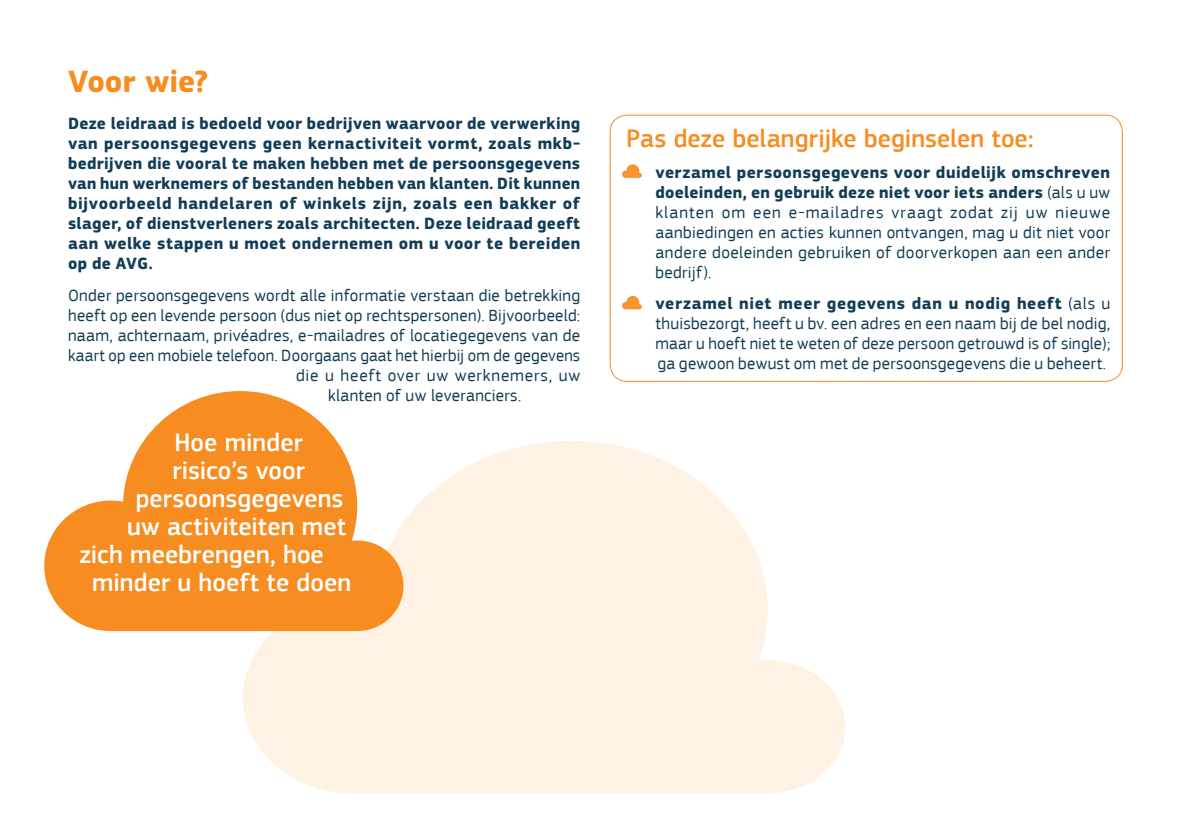
<style>
.page{position:relative;width:1191px;height:840px;background:#fff}
.page>*{position:absolute;margin:0;border:0;box-sizing:border-box;transform-origin:0 0}
.t1{font:700 32px "EC Square Sans Pro";color:#f78c20}
.t2{font:500 26px "EC Square Sans Pro";letter-spacing:.005em;color:#fff}
.t3{font:500 26px "EC Square Sans Pro";color:#f78c20}
.t4{font:17px/20px "EC Square Sans Pro";letter-spacing:.015em;color:#123d57;text-align:justify}
.t5{font:700 17px/20px "EC Square Sans Pro";letter-spacing:.03em;color:#123d57;text-align:justify}
.t6{font:17px "EC Square Sans Pro";letter-spacing:.045em;color:#123d57}
.s1{font-weight:700}
</style>
<div class="page">
<svg style="left:243px;top:441px;width:602px;height:352px;fill:#fff1e4"></svg>
<svg style="left:44px;top:391px;width:359px;height:239px;fill:#f78c20"></svg>
<svg style="left:622px;top:164px;width:20px;height:14px"></svg>
<svg style="left:622px;top:296px;width:20px;height:13px"></svg>
<div style="left:609px;top:115px;width:514px;height:266px;border:1px solid #f78c20;border-radius:17px"></div>
<h1 class="t1" style="left:68px;top:62px;width:142px">Voor wie?</h1>
<p class="t5" style="left:68px;top:114px;width:514px">Deze leidraad is bedoeld voor bedrijven waarvoor de verwerking van persoonsgegevens geen kernactiviteit vormt, zoals mkb&shy;bedrijven die vooral te maken hebben met de persoonsgegevens van hun werknemers of bestanden hebben van klanten. Dit kunnen bijvoorbeeld handelaren of winkels zijn, zoals een bakker of slager, of dienstverleners zoals architecten. Deze leidraad geeft aan welke stappen u moet ondernemen om u voor te bereiden op de AVG.</p>
<p class="t4" style="left:68px;top:285px;width:514px">Onder persoonsgegevens wordt alle informatie verstaan die betrekking</p>
<p class="t4" style="left:68px;top:305px;width:513px">heeft op een levende persoon (dus niet op rechtspersonen). Bijvoorbeeld:</p>
<p class="t4" style="left:68px;top:325px;width:514px">naam, achternaam, privéadres, e-mailadres of locatiegegevens van de</p>
<p class="t4" style="left:68px;top:345px;width:513px">kaart op een mobiele telefoon. Doorgaans gaat het hierbij om de gegevens</p>
<p class="t6" style="left:296px;top:365px;width:286px">die u heeft over uw werknemers, uw</p>
<p class="t4" style="left:328px;top:385px;width:195px">klanten of uw leveranciers.</p>
<h2 class="t2" style="left:174px;top:427px;width:130px">Hoe minder</h2>
<h2 class="t2" style="left:172px;top:455px;width:134px">risico’s voor</h2>
<h2 class="t2" style="left:136px;top:483px;width:209px">persoonsgegevens</h2>
<h2 class="t2" style="left:127px;top:511px;width:220px">uw activiteiten met</h2>
<h2 class="t2" style="left:79px;top:539px;width:246px">zich meebrengen, hoe</h2>
<h2 class="t2" style="left:92px;top:567px;width:260px">minder u hoeft te doen</h2>
<h2 class="t3" style="left:626px;top:123px;width:409px">Pas deze belangrijke beginselen toe:</h2>
<p class="t4" style="left:655px;top:162px;width:456px"><span class="s1">verzamel persoonsgegevens voor duidelijk omschreven doeleinden, en gebruik deze niet voor iets anders</span> (als u uw klanten om een e-mailadres vraagt zodat zij uw nieuwe aanbiedingen en acties kunnen ontvangen, mag u dit niet voor andere doeleinden gebruiken of doorverkopen aan een ander bedrijf).</p>
<p class="t4" style="left:655px;top:294px;width:456px"><span class="s1">verzamel niet meer gegevens dan u nodig heeft</span> (als u thuisbezorgt, heeft u bv. een adres en een naam bij de bel nodig, maar u hoeft niet te weten of deze persoon getrouwd is of single); ga gewoon bewust om met de persoonsgegevens die u beheert.</p>
</div>
